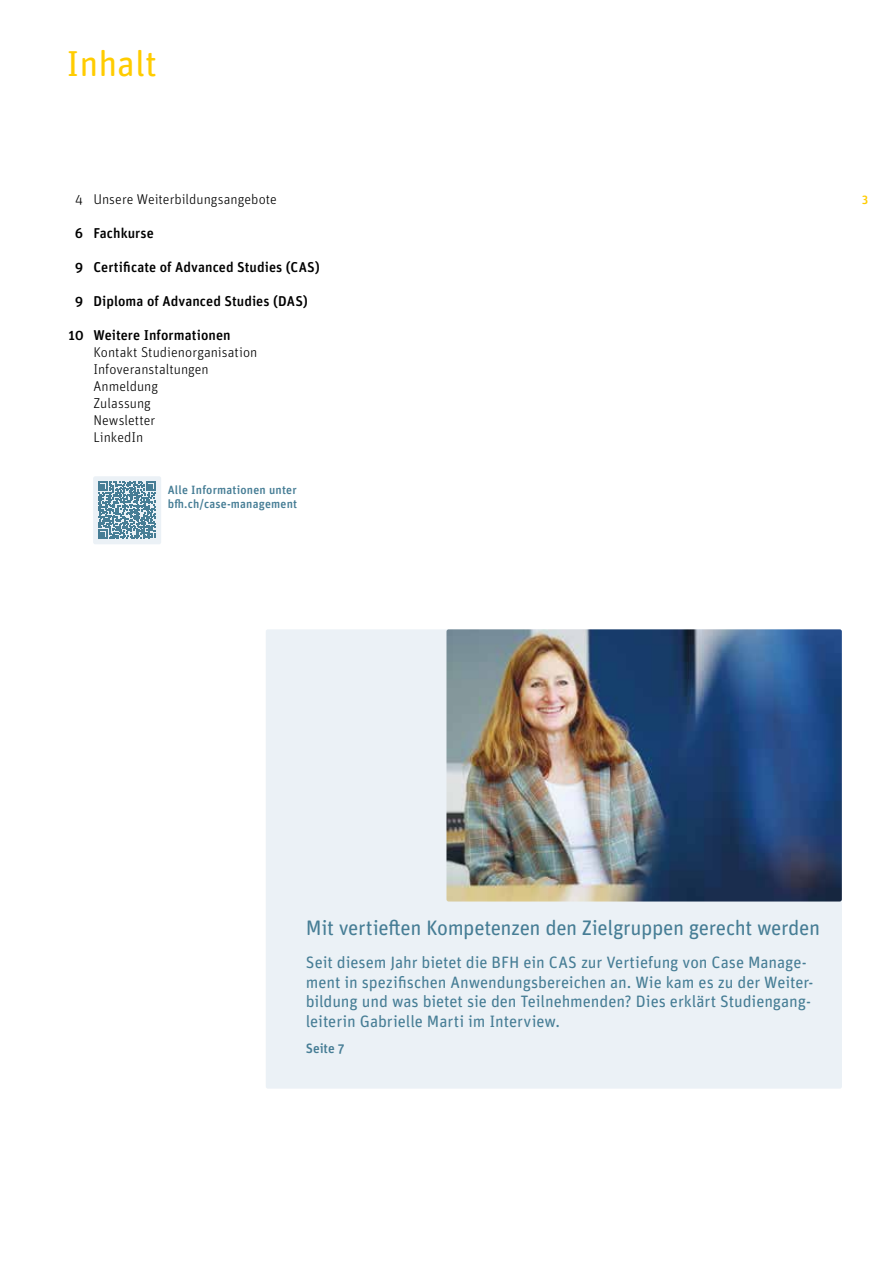
<style>
.page{position:relative;width:893px;height:1263px;background:#fff}
.page>*{position:absolute;margin:0;border:0;box-sizing:border-box;transform-origin:0 0}
.t1{font:36px "Unit Rounded Pro";color:#fc0}
.t2{font:21px "Unit Rounded Pro";letter-spacing:-.02em;color:#467d95}
.t3{font:16.5px/19.8px "Unit Rounded Pro";letter-spacing:-.005em;color:#467d95}
.t4{font:300 14.25px/17px "Unit Rounded Pro";color:#000}
.t5{font:500 14.25px "Unit Rounded Pro";letter-spacing:.005em;color:#000}
.t6{font:500 13.5px "Unit Rounded Pro";letter-spacing:-.005em;color:#467d95}
.t7{font:500 12px/13.6px "Unit Rounded Pro";letter-spacing:.015em;color:#467d95}
.t8{font:500 12px "Unit Rounded Pro";color:#fc0}
</style>
<div class="page">
<div style="left:266px;top:629px;width:576px;height:460px;background:#ebf1f6;border-radius:2px"></div>
<img style="left:446px;top:629px;width:396px;height:272px">
<div style="left:93px;top:476px;width:68px;height:68px;background:#ebf1f6;border-radius:2px"></div>
<svg style="left:98px;top:481px;width:58px;height:58px"></svg>
<h1 class="t1" style="left:66px;top:38px;width:92px">Inhalt</h1>
<p class="t4" style="left:75px;top:190px;width:203px">4 Unsere Weiterbildungsangebote</p>
<p class="t5" style="left:75px;top:223px;width:80px">6 Fachkurse</p>
<p class="t5" style="left:75px;top:257px;width:246px">9 Certificate of Advanced Studies (CAS)</p>
<p class="t5" style="left:75px;top:291px;width:234px">9 Diploma of Advanced Studies (DAS)</p>
<p class="t5" style="left:68px;top:325px;width:164px">10 Weitere Informationen</p>
<p class="t4" style="left:93px;top:343px;width:166px">Kontakt Studienorganisation<br>Infoveranstaltungen<br>Anmeldung<br>Zulassung<br>Newsletter<br>LinkedIn</p>
<p class="t7" style="left:168px;top:482px;width:131px">Alle Informationen unter bfh.ch/case-management</p>
<p class="t8" style="left:862px;top:191px;width:8px">3</p>
<p class="t2" style="left:306px;top:913px;width:516px">Mit vertieften Kompetenzen den Zielgruppen gerecht werden</p>
<p class="t3" style="left:306px;top:951px;width:509px">Seit diesem Jahr bietet die BFH ein CAS zur Vertiefung von Case Manage&shy;ment in spezifischen Anwendungsbereichen an. Wie kam es zu der Weiter&shy;bildung und was bietet sie den Teilnehmenden? Dies erklärt Studiengang&shy;leiterin Gabrielle Marti im Interview.</p>
<p class="t6" style="left:306px;top:1038px;width:40px">Seite 7</p>
</div>
